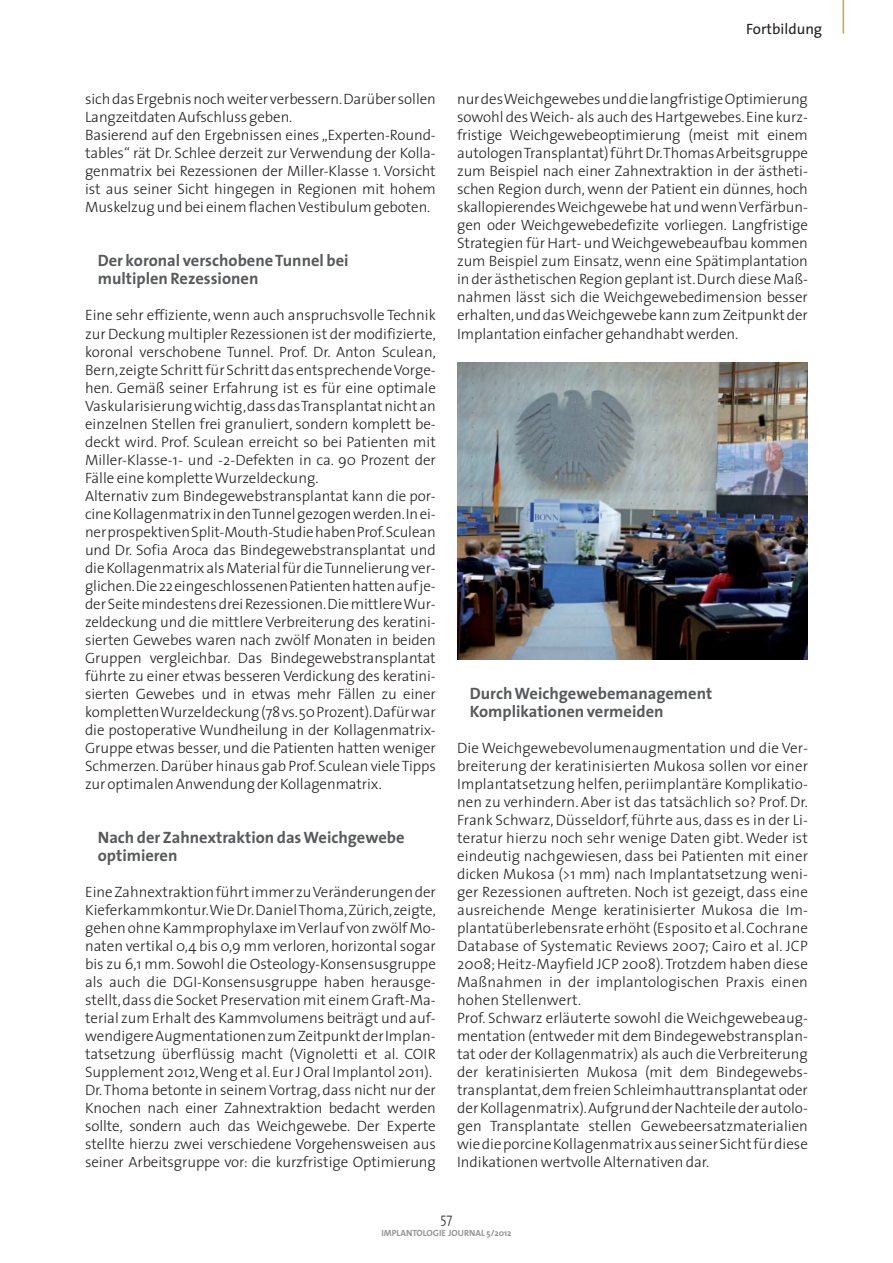
<style>
.page{position:relative;width:893px;height:1263px;background:#fff}
.page>*{position:absolute;margin:0;border:0;box-sizing:border-box;transform-origin:0 0}
.t1{font:700 16.5px/18px "The Sans";color:#58595b}
.t2{font:300 15px/18px "The Sans";color:#231f20}
.t3{font:15px "The Sans";color:#231f20}
.t4{font:300 14.25px "The Sans";color:#231f20;scale:.9 1}
.t5{font:700 9px "The Sans";color:#939598}
</style>
<div class="page">
<hr style="left:843px;top:0;width:1px;height:34px;background:#dba223">
<img style="left:457px;top:362px;width:351px;height:298px">
<p class="t3" style="left:746px;top:23px;width:78px">Fortbildung</p>
<p class="t2" style="left:85px;top:92px;width:352px">sich das Ergebnis noch weiter verbessern. Darüber sollen Langzeitdaten Aufschluss geben.<br>Basierend auf den Ergebnissen eines „Experten-Round&shy;tables“ rät Dr. Schlee derzeit zur Verwendung der Kolla&shy;genmatrix bei Rezessionen der Miller-Klasse 1. Vorsicht ist aus seiner Sicht hingegen in Regionen mit hohem Muskelzug und bei einem flachen Vestibulum geboten.</p>
<p class="t1" style="left:98px;top:252px;width:252px">Der koronal verschobene Tunnel bei multiplen Rezessionen</p>
<p class="t2" style="left:85px;top:308px;width:352px">Eine sehr effiziente, wenn auch anspruchsvolle Technik zur Deckung multipler Rezessionen ist der modifizierte, koronal verschobene Tunnel. Prof. Dr. Anton Sculean, Bern, zeigte Schritt für Schritt das entsprechende Vorge&shy;hen. Gemäß seiner Erfahrung ist es für eine optimale Vaskularisierung wichtig, dass das Transplantat nicht an einzelnen Stellen frei granuliert, sondern komplett be&shy;deckt wird. Prof. Sculean erreicht so bei Patienten mit Miller-Klasse-1- und -2-Defekten in ca. 90 Prozent der Fälle eine komplette Wurzeldeckung.<br>Alternativ zum Bindegewebstransplantat kann die por&shy;cine Kollagenmatrix in den Tunnel gezogen werden. In ei&shy;ner prospektiven Split-Mouth-Studie haben Prof. Sculean und Dr. Sofia Aroca das Bindegewebstransplantat und die Kollagenmatrix als Material für die Tunnelierung ver&shy;glichen. Die 22 eingeschlossenen Patienten hatten auf je&shy;der Seite mindestens drei Rezessionen. Die mittlere Wur&shy;zeldeckung und die mittlere Verbreiterung des keratini&shy;sierten Gewebes waren nach zwölf Monaten in beiden Gruppen vergleichbar. Das Bindegewebstransplantat führte zu einer etwas besseren Verdickung des keratini&shy;sierten Gewebes und in etwas mehr Fällen zu einer kompletten Wurzeldeckung (78 vs. 50 Prozent). Dafür war die postoperative Wundheilung in der Kollagenmatrix-Gruppe etwas besser, und die Patienten hatten weniger Schmerzen. Darüber hinaus gab Prof. Sculean viele Tipps zur optimalen Anwendung der Kollagenmatrix.</p>
<p class="t1" style="left:98px;top:828px;width:308px">Nach der Zahnextraktion das Weichgewebe optimieren</p>
<p class="t2" style="left:85px;top:884px;width:352px">Eine Zahnextraktion führt immer zu Veränderungen der Kieferkammkontur. Wie Dr. Daniel Thoma, Zürich, zeigte, gehen ohne Kammprophylaxe im Verlauf von zwölf Mo&shy;naten vertikal 0,4 bis 0,9 mm verloren, horizontal sogar bis zu 6,1 mm. Sowohl die Osteology-Konsensusgruppe als auch die DGI-Konsensusgruppe haben herausge&shy;stellt, dass die Socket Preservation mit einem Graft-Ma&shy;terial zum Erhalt des Kammvolumens beiträgt und auf&shy;wendigere Augmentationen zum Zeitpunkt der Implan&shy;tatsetzung überflüssig macht (Vignoletti et al. COIR Supplement 2012, Weng et al. Eur J Oral Implantol 2011).<br>Dr. Thoma betonte in seinem Vortrag, dass nicht nur der Knochen nach einer Zahnextraktion bedacht werden sollte, sondern auch das Weichgewebe. Der Experte stellte hierzu zwei verschiedene Vorgehensweisen aus seiner Arbeitsgruppe vor: die kurzfristige Optimierung</p>
<p class="t2" style="left:457px;top:92px;width:352px;text-align:justify">nur des Weichgewebes und die langfristige Optimierung sowohl des Weich- als auch des Hartgewebes. Eine kurz&shy;fristige Weichgewebeoptimierung (meist mit einem autologen Transplantat) führt Dr. Thomas Arbeitsgruppe zum Beispiel nach einer Zahnextraktion in der ästheti&shy;schen Region durch, wenn der Patient ein dünnes, hoch skallopierendes Weichgewebe hat und wenn Verfärbun&shy;gen oder Weichgewebedefizite vorliegen. Langfristige Strategien für Hart- und Weichgewebeaufbau kommen zum Beispiel zum Einsatz, wenn eine Spätimplantation in der ästhetischen Region geplant ist. Durch diese Maß&shy;nahmen lässt sich die Weichgewebedimension besser erhalten, und das Weichgewebe kann zum Zeitpunkt der Implantation einfacher gehandhabt werden.</p>
<p class="t1" style="left:470px;top:684px;width:244px">Durch Weichgewebemanagement<br>Komplikationen vermeiden</p>
<p class="t2" style="left:457px;top:740px;width:352px">Die Weichgewebevolumenaugmentation und die Ver&shy;breiterung der keratinisierten Mukosa sollen vor einer Implantatsetzung helfen, periimplantäre Komplikatio&shy;nen zu verhindern. Aber ist das tatsächlich so? Prof. Dr.<br>Frank Schwarz, Düsseldorf, führte aus, dass es in der Li&shy;teratur hierzu noch sehr wenige Daten gibt. Weder ist eindeutig nachgewiesen, dass bei Patienten mit einer dicken Mukosa (&gt;1 mm) nach Implantatsetzung weni&shy;ger Rezessionen auftreten. Noch ist gezeigt, dass eine ausreichende Menge keratinisierter Mukosa die Im&shy;plantatüberlebensrate erhöht (Esposito et al. Cochrane Database of Systematic Reviews 2007; Cairo et al. JCP 2008; Heitz-Mayfield JCP 2008). Trotzdem haben diese Maßnahmen in der implantologischen Praxis einen hohen Stellenwert.<br>Prof. Schwarz erläuterte sowohl die Weichgewebeaug&shy;mentation (entweder mit dem Bindegewebstransplan&shy;tat oder der Kollagenmatrix) als auch die Verbreiterung der keratinisierten Mukosa (mit dem Bindegewebs&shy;transplantat, dem freien Schleimhauttransplantat oder der Kollagenmatrix). Aufgrund der Nachteile der autolo&shy;gen Transplantate stellen Gewebeersatzmaterialien wie die porcine Kollagenmatrix aus seiner Sicht für diese Indikationen wertvolle Alternativen dar.</p>
<p class="t4" style="left:441px;top:1212px;width:15px">57</p>
<p class="t5" style="left:381px;top:1228px;width:132px">IMPLANTOLOGIE JOURNAL 5/2012</p>
</div>
